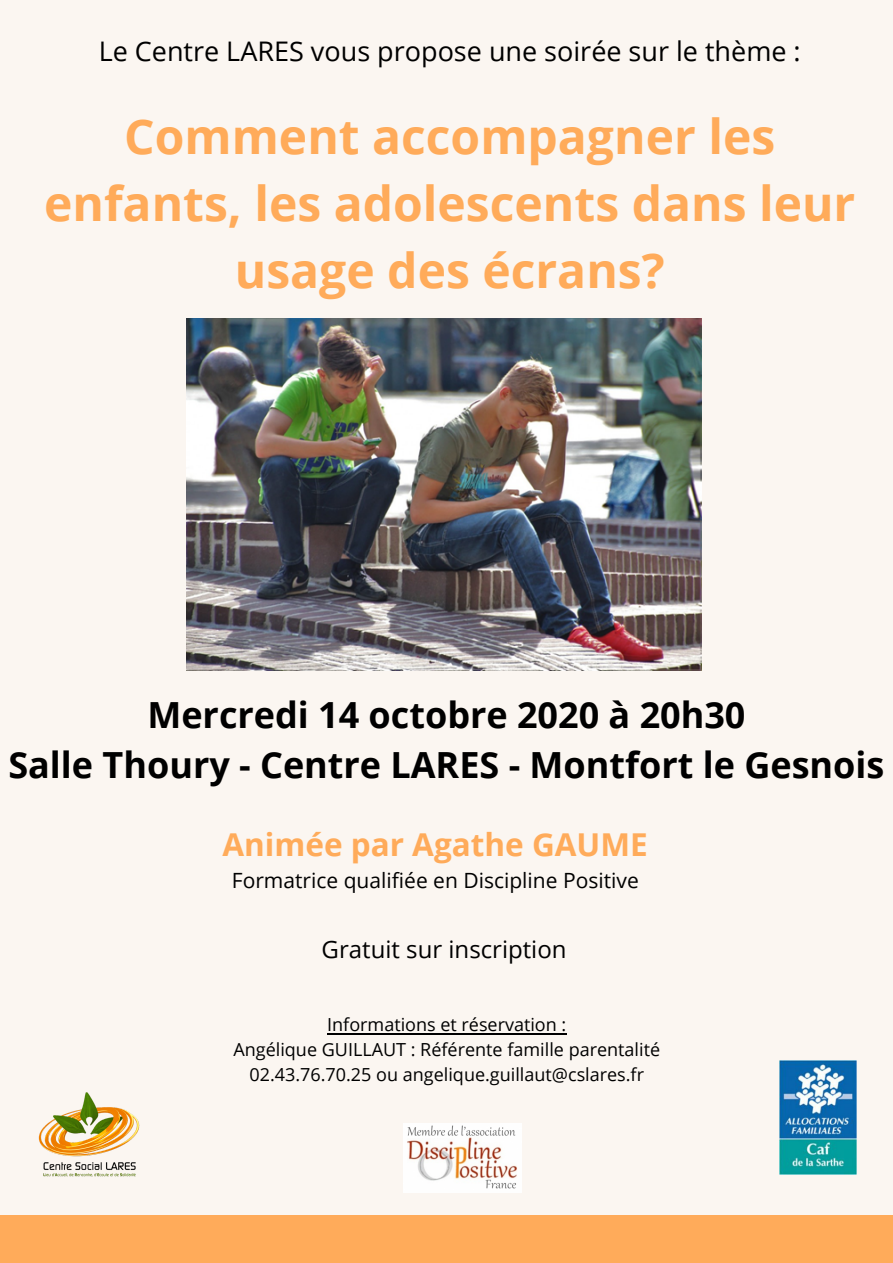
<style>
.page{position:relative;width:893px;height:1263px;background:#fbf6f1}
.page>*{position:absolute;margin:0;border:0;box-sizing:border-box;transform-origin:0 0}
.t1{font:700 48px/67px "Open Sans";color:#ffab5a;text-align:center}
.t2{font:700 36px/50.1px "Open Sans";color:#000;text-align:center}
.t3{font:700 31.5px "Open Sans";color:#ffab5a}
.t4{font:27px "Open Sans";color:#000}
.t5{font:24px "Open Sans";color:#000}
.t6{font:21px "Open Sans";color:#000}
.t7{font:18px/24.8px "Open Sans";color:#000;text-align:center}
</style>
<div class="page">
<div style="left:0;top:1216px;width:893px;height:47px;background:#ffab5a"></div>
<img style="left:404px;top:1123px;width:118px;height:69px">
<img style="left:38px;top:1092px;width:102px;height:85px">
<img style="left:780px;top:1060px;width:77px;height:114px">
<img style="left:187px;top:319px;width:515px;height:351px">
<hr style="left:327px;top:1033px;width:239px;height:1px;background:#000">
<h3 class="t4" style="left:99px;top:33px;width:703px">Le Centre LARES vous propose une soirée sur le thème :</h3>
<h1 class="t1" style="left:44px;top:101px;width:813px">Comment accompagner les enfants, les adolescents dans leur usage des écrans?</h1>
<h2 class="t2" style="left:8px;top:689px;width:877px">Mercredi 14 octobre 2020 à 20h30<br>Salle Thoury - Centre LARES - Montfort le Gesnois</h2>
<h3 class="t3" style="left:222px;top:822px;width:427px">Animée par Agathe GAUME</h3>
<p class="t6" style="left:232px;top:865px;width:408px">Formatrice qualifiée en Discipline Positive</p>
<h3 class="t5" style="left:322px;top:933px;width:246px">Gratuit sur inscription</h3>
<p class="t7" style="left:233px;top:1012px;width:428px">Informations et réservation :<br>Angélique GUILLAUT : Référente famille parentalité<br>02.43.76.70.25 ou angelique.guillaut@cslares.fr</p>
</div>
